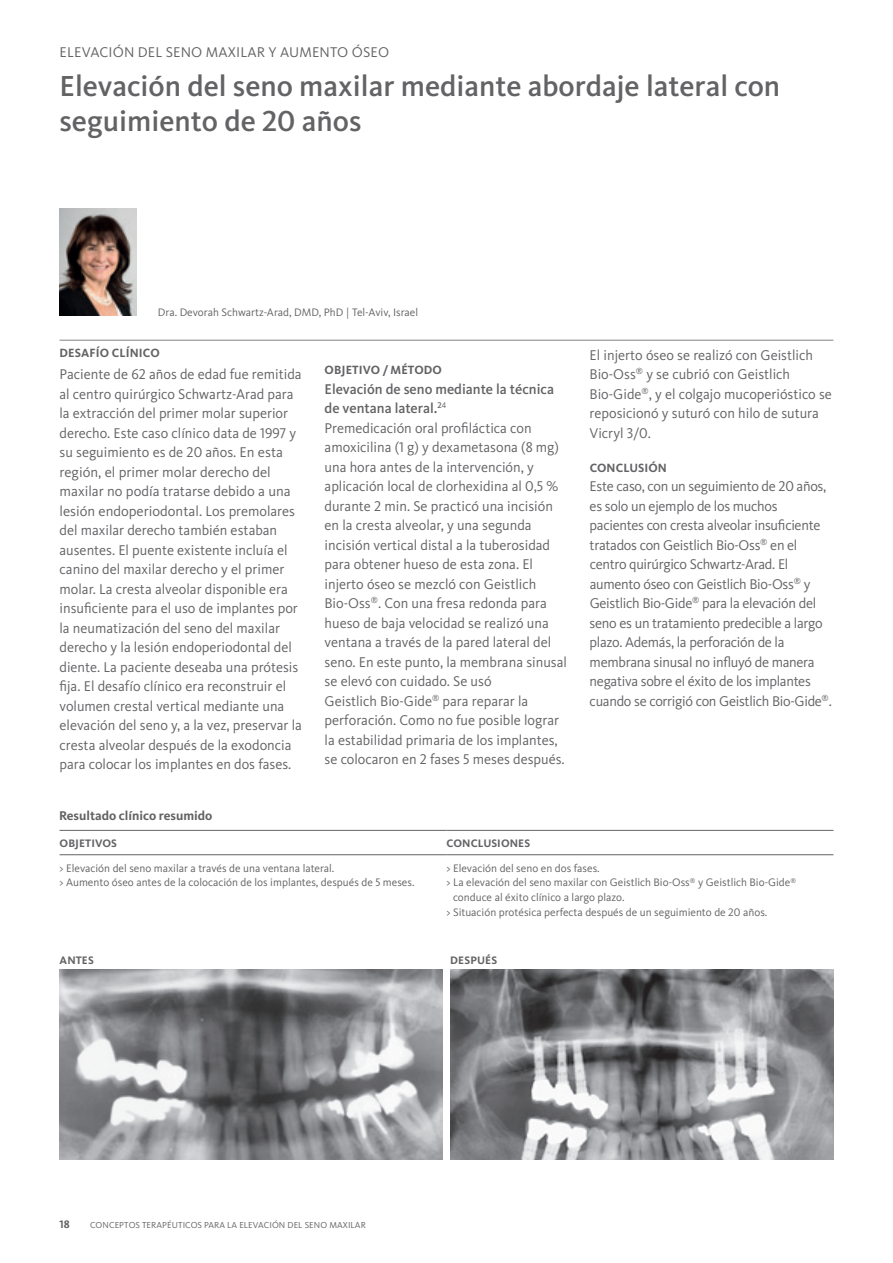
<style>
.page{position:relative;width:893px;height:1263px;background:#fff}
.page>*{position:absolute;margin:0;border:0;box-sizing:border-box;transform-origin:0 0}
.t1{font:500 30px/34px "Kievit Pro";color:#636366}
.t2{font:14.7px/19.5px "Kievit Pro";color:#636366}
.t3{font:14.7px/19.5px "Kievit Pro";letter-spacing:-.02em;color:#636366}
.t4{font:700 13.05px "Kievit Pro";color:#636366}
.t5{font:700 12.3px "Kievit Pro";letter-spacing:.01em;color:#636366}
.t6{font:11.25px/14.7px "Kievit Pro";color:#636366}
.t7{font:700 11.25px "Kievit Pro";letter-spacing:.01em;color:#636366}
.t8{font:9px "Kievit Pro";letter-spacing:.01em;color:#636366}
.s1{font-weight:500}
</style>
<div class="page">
<hr style="left:60px;top:340px;width:773px;height:1px;background:#636366">
<hr style="left:60px;top:830px;width:386px;height:1px;background:#636366">
<hr style="left:446px;top:830px;width:387px;height:1px;background:#636366">
<hr style="left:60px;top:854px;width:386px;height:1px;background:#636366">
<hr style="left:446px;top:854px;width:387px;height:1px;background:#636366">
<img style="left:60px;top:208px;width:77px;height:108px">
<img style="left:60px;top:969px;width:382px;height:190px">
<img style="left:451px;top:969px;width:382px;height:190px">
<p class="t2" style="left:60px;top:43px;width:331px">ELEVACIÓN DEL SENO MAXILAR Y AUMENTO ÓSEO</p>
<h1 class="t1" style="left:60px;top:69px;width:722px">Elevación del seno maxilar mediante abordaje lateral con seguimiento de 20 años</h1>
<p class="t6" style="left:158px;top:305px;width:262px">Dra. Devorah Schwartz-Arad, DMD, PhD | Tel-Aviv, Israel</p>
<p class="t5" style="left:60px;top:345px;width:102px">DESAFÍO CLÍNICO</p>
<p class="t2" style="left:60px;top:364px;width:244px">Paciente de 62 años de edad fue remitida al centro quirúrgico Schwartz-Arad para la extracción del primer molar superior derecho. Este caso clínico data de 1997 y su seguimiento es de 20 años. En esta región, el primer molar derecho del maxilar no podía tratarse debido a una lesión endoperiodontal. Los premolares del maxilar derecho también estaban ausentes. El puente existente incluía el canino del maxilar derecho y el primer molar. La cresta alveolar disponible era insuficiente para el uso de implantes por la neumatización del seno del maxilar derecho y la lesión endoperiodontal del diente. La paciente deseaba una prótesis fija. El desafío clínico era reconstruir el volumen crestal vertical mediante una elevación del seno y, a la vez, preservar la cresta alveolar después de la exodoncia para colocar los implantes en dos fases.</p>
<p class="t5" style="left:325px;top:363px;width:119px">OBJETIVO / MÉTODO</p>
<p class="t2" style="left:325px;top:379px;width:244px"><span class="s1">Elevación de seno mediante la técnica de ventana lateral.</span><sup>2</sup><sup>4<br></sup>Premedicación oral profiláctica con amoxicilina (1 g) y dexametasona (8 mg) una hora antes de la intervención, y aplicación local de clorhexidina al 0,5 % durante 2 min. Se practicó una incisión en la cresta alveolar, y una segunda incisión vertical distal a la tuberosidad para obtener hueso de esta zona. El injerto óseo se mezcló con Geistlich Bio‑Oss<sup>®</sup>. Con una fresa redonda para hueso de baja velocidad se realizó una ventana a través de la pared lateral del seno. En este punto, la membrana sinusal se elevó con cuidado. Se usó<br>Geistlich Bio‑Gide<sup>®</sup> para reparar la perforación. Como no fue posible lograr la estabilidad primaria de los implantes, se colocaron en 2 fases 5 meses después.</p>
<p class="t4" style="left:59px;top:807px;width:155px">Resultado clínico resumido</p>
<p class="t2" style="left:590px;top:345px;width:244px">El injerto óseo se realizó con Geistlich Bio‑Oss<sup>®</sup> y se cubrió con Geistlich Bio‑Gide<sup>®</sup>, y el colgajo mucoperióstico se reposicionó y suturó con hilo de sutura Vicryl 3/0.</p>
<p class="t5" style="left:590px;top:460px;width:79px">CONCLUSIÓN</p>
<p class="t3" style="left:590px;top:476px;width:244px">Este caso, con un seguimiento de 20 años, es solo un ejemplo de los muchos pacientes con cresta alveolar insuficiente tratados con Geistlich Bio‑Oss<sup>®</sup> en el centro quirúrgico Schwartz-Arad. El aumento óseo con Geistlich Bio‑Oss<sup>®</sup> y Geistlich Bio‑Gide<sup>®</sup> para la elevación del seno es un tratamiento predecible a largo plazo. Además, la perforación de la membrana sinusal no influyó de manera negativa sobre el éxito de los implantes cuando se corrigió con Geistlich Bio‑Gide<sup>®</sup>.</p>
<p class="t7" style="left:60px;top:836px;width:59px">OBJETIVOS</p>
<p class="t7" style="left:447px;top:836px;width:85px">CONCLUSIONES</p>
<p class="t6" style="left:60px;top:860px;width:356px">&gt; Elevación del seno maxilar a través de una ventana lateral.<br>&gt; Aumento óseo antes de la colocación de los implantes, después de 5 meses.</p>
<p class="t6" style="left:446px;top:860px;width:155px">&gt; Elevación del seno en dos fases.</p>
<p class="t6" style="left:446px;top:875px;width:351px">&gt; La elevación del seno maxilar con Geistlich Bio‑Oss<sup>®</sup> y Geistlich Bio‑Gide<sup>®</sup></p>
<p class="t6" style="left:453px;top:890px;width:173px">conduce al éxito clínico a largo plazo.</p>
<p class="t6" style="left:446px;top:904px;width:322px">&gt; Situación protésica perfecta después de un seguimiento de 20 años.</p>
<p class="t7" style="left:60px;top:953px;width:36px">ANTES</p>
<p class="t7" style="left:450px;top:953px;width:48px">DESPUÉS</p>
<p class="t7" style="left:60px;top:1217px;width:12px">18</p>
<p class="t8" style="left:90px;top:1219px;width:277px">CONCEPTOS TERAPÉUTICOS PARA LA ELEVACIÓN DEL SENO MAXILAR</p>
</div>
